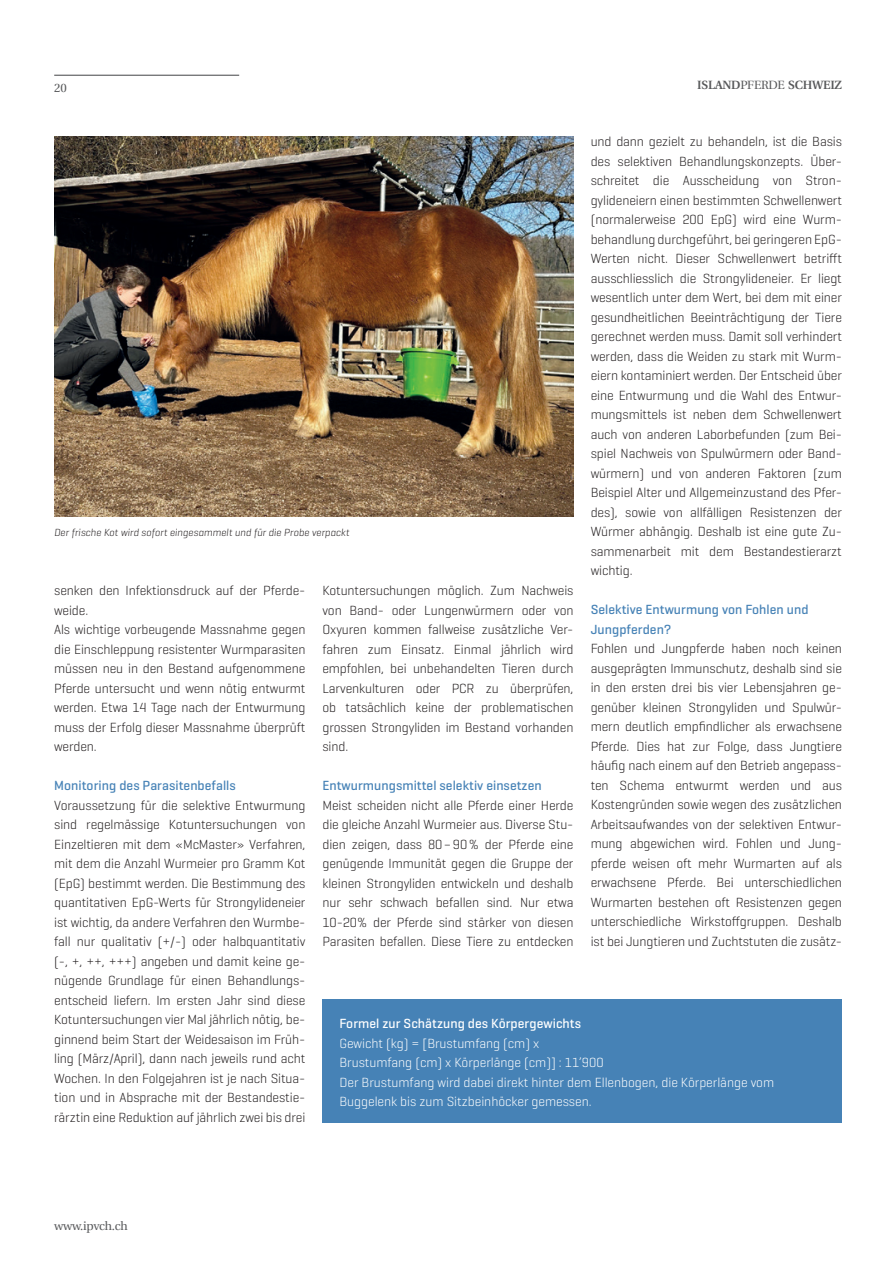
<style>
.page{position:relative;width:893px;height:1263px;background:#fff}
.page>*{position:absolute;margin:0;border:0;box-sizing:border-box;transform-origin:0 0}
.Grundschrift{font:300 13.5px/19.5px "Geogrotesque";letter-spacing:-.01em;color:#231f20;text-align:justify}
.Grundschrift-2{font:300 13.5px "Geogrotesque";letter-spacing:-.005em;color:#fff}
.Zwischentitel_neu{font:500 13.5px/19.5px "Geogrotesque";letter-spacing:.005em;color:#4682b6}
.Zwischentitel_neu-2{font:500 13.5px "Geogrotesque";letter-spacing:.005em;color:#fff}
.t1{font:600 12px "Utopia";letter-spacing:-.02em;color:#57585a}
.t2{font:12px "Utopia";letter-spacing:-.02em;color:#57585a}
.legende_1pt_DS{font:italic 300 10.5px "Geogrotesque";color:#231f20}
.s1{font-weight:400}
</style>
<div class="page">
<img style="left:54px;top:136px;width:519px;height:381px">
<div style="left:322px;top:999px;width:520px;height:124px;background:#4682b6"></div>
<hr style="left:54px;top:75px;width:185px;height:1px;background:#57585a">
<p class="t2" style="left:54px;top:81px;width:14px">20</p>
<p class="t1" style="left:697px;top:78px;width:146px">ISLAND<span class="s1">PFERDE</span> SCHWEIZ</p>
<p class="Grundschrift" style="left:591px;top:131px;width:253px;text-align:left">und dann gezielt zu behandeln, ist die Basis des selektiven Behandlungskonzepts. Über&shy;schreitet die Ausscheidung von Stron&shy;gylideneiern einen bestimmten Schwellenwert (normalerweise 200 EpG) wird eine Wurm&shy;behandlung durchgeführt, bei geringeren EpG-Werten nicht. Dieser Schwellenwert betrifft ausschliesslich die Strongylideneier. Er liegt wesentlich unter dem Wert, bei dem mit einer gesundheitlichen Beeinträchtigung der Tiere gerechnet werden muss. Damit soll verhindert werden, dass die Weiden zu stark mit Wurm&shy;eiern kontaminiert werden. Der Entscheid über eine Entwurmung und die Wahl des Entwur&shy;mungsmittels ist neben dem Schwellenwert auch von anderen Laborbefunden (zum Bei&shy;spiel Nachweis von Spulwürmern oder Band&shy;würmern) und von anderen Faktoren (zum Beispiel Alter und Allgemeinzustand des Pfer&shy;des), sowie von allfälligen Resistenzen der Würmer abhängig. Deshalb ist eine gute Zu&shy;sammenarbeit mit dem Bestandestierarzt wichtig.</p>
<p class="Zwischentitel_neu" style="left:591px;top:600px;width:219px">Selektive Entwurmung von Fohlen und<br>Jungpferden?</p>
<p class="Grundschrift" style="left:591px;top:638px;width:253px;text-align:left">Fohlen und Jungpferde haben noch keinen ausgeprägten Immunschutz, deshalb sind sie in den ersten drei bis vier Lebensjahren ge&shy;genüber kleinen Strongyliden und Spulwür&shy;mern deutlich empfindlicher als erwachsene Pferde. Dies hat zur Folge, dass Jungtiere häufig nach einem auf den Betrieb angepass&shy;ten Schema entwurmt werden und aus Kostengründen sowie wegen des zusätzlichen Arbeitsaufwandes von der selektiven Entwur&shy;mung abgewichen wird. Fohlen und Jung&shy;pferde weisen oft mehr Wurmarten auf als erwachsene Pferde. Bei unterschiedlichen Wurmarten bestehen oft Resistenzen gegen unterschiedliche Wirkstoffgruppen. Deshalb ist bei Jungtieren und Zuchtstuten die zusätz-</p>
<p class="legende_1pt_DS" style="left:54px;top:526px;width:297px">Der frische Kot wird sofort eingesammelt und für die Probe verpackt</p>
<p class="Grundschrift" style="left:54px;top:580px;width:253px">senken den Infektionsdruck auf der Pferde&shy;weide.</p>
<p class="Grundschrift" style="left:54px;top:619px;width:253px">Als wichtige vorbeugende Massnahme gegen die Einschleppung resistenter Wurmparasiten müssen neu in den Bestand aufgenommene Pferde untersucht und wenn nötig entwurmt werden. Etwa 14 Tage nach der Entwurmung muss der Erfolg dieser Massnahme überprüft werden.</p>
<p class="Zwischentitel_neu" style="left:54px;top:775px;width:183px">Monitoring des Parasitenbefalls</p>
<p class="Grundschrift" style="left:54px;top:795px;width:253px">Voraussetzung für die selektive Entwurmung sind regelmässige Kotuntersuchungen von Einzeltieren mit dem «McMaster» Verfahren, mit dem die Anzahl Wurmeier pro Gramm Kot (EpG) bestimmt werden. Die Bestimmung des quantitativen EpG-Werts für Strongylideneier ist wichtig, da andere Verfahren den Wurmbe&shy;fall nur qualitativ (+/-) oder halbquantitativ (-, +, ++, +++) angeben und damit keine ge&shy;nügende Grundlage für einen Behandlungs&shy;entscheid liefern. Im ersten Jahr sind diese Kotuntersuchungen vier Mal jährlich nötig, be&shy;ginnend beim Start der Weidesaison im Früh&shy;ling (März/April), dann nach jeweils rund acht Wochen. In den Folgejahren ist je nach Situa&shy;tion und in Absprache mit der Bestandestie&shy;rärztin eine Reduktion auf jährlich zwei bis drei</p>
<p class="Grundschrift" style="left:322px;top:580px;width:253px">Kotuntersuchungen möglich. Zum Nachweis von Band- oder Lungenwürmern oder von Oxyuren kommen fallweise zusätzliche Ver&shy;fahren zum Einsatz. Einmal jährlich wird empfohlen, bei unbehandelten Tieren durch Larvenkulturen oder PCR zu überprüfen, ob tatsächlich keine der problematischen grossen Strongyliden im Bestand vorhanden sind.</p>
<p class="Zwischentitel_neu" style="left:322px;top:775px;width:221px">Entwurmungsmittel selektiv einsetzen</p>
<p class="Grundschrift" style="left:322px;top:795px;width:253px">Meist scheiden nicht alle Pferde einer Herde die gleiche Anzahl Wurmeier aus. Diverse Stu&shy;dien zeigen, dass 80–90% der Pferde eine genügende Immunität gegen die Gruppe der kleinen Strongyliden entwickeln und deshalb nur sehr schwach befallen sind. Nur etwa 10-20% der Pferde sind stärker von diesen Parasiten befallen. Diese Tiere zu entdecken</p>
<p class="Zwischentitel_neu-2" style="left:339px;top:1015px;width:243px">Formel zur Schätzung des Körpergewichts</p>
<p class="Grundschrift-2" style="left:339px;top:1035px;width:201px">Gewicht (kg) = [Brustumfang (cm) x</p>
<p class="Grundschrift-2" style="left:339px;top:1054px;width:266px">Brustumfang (cm) x Körperlänge (cm)] : 11’900</p>
<p class="Grundschrift-2" style="left:339px;top:1074px;width:436px">Der Brustumfang wird dabei direkt hinter dem Ellenbogen, die Körperlänge vom</p>
<p class="Grundschrift-2" style="left:339px;top:1093px;width:254px">Buggelenk bis zum Sitzbeinhöcker gemessen.</p>
<p class="t2" style="left:54px;top:1219px;width:75px">www.ipvch.ch</p>
</div>
